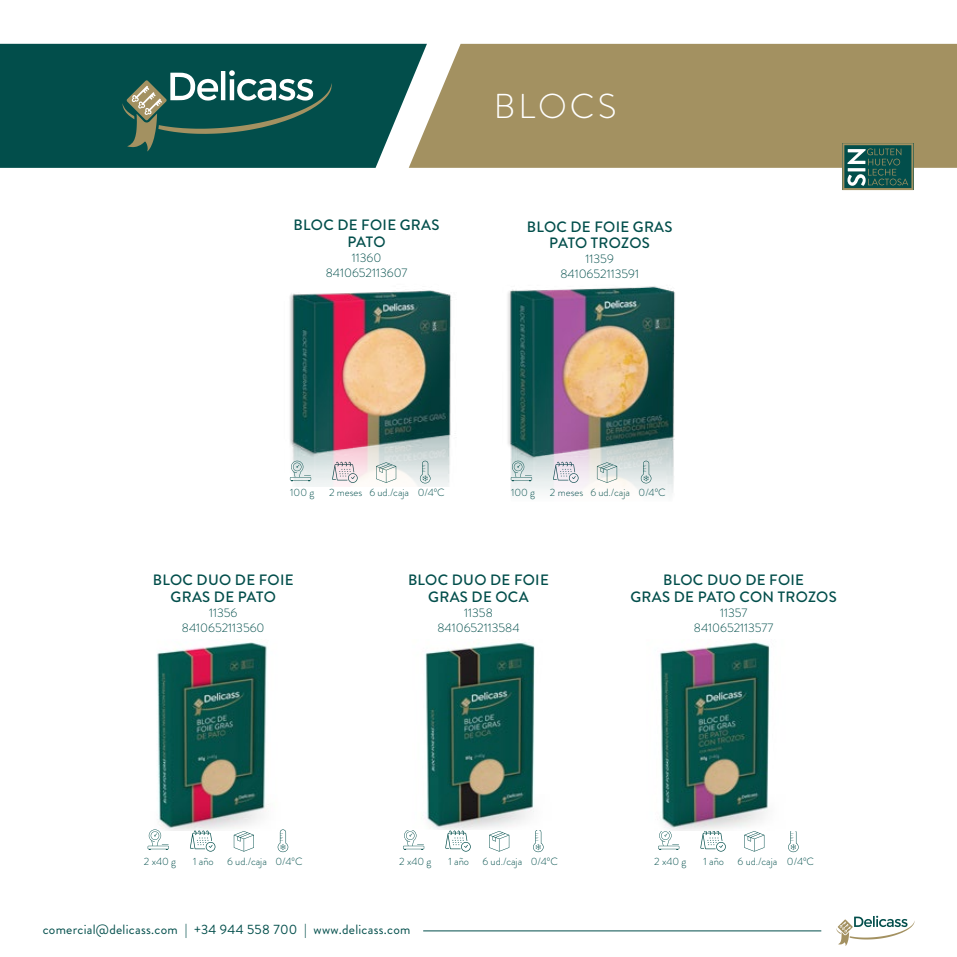
<style>
.page{position:relative;width:957px;height:957px;background:#fff}
.page>*{position:absolute;margin:0;border:0;box-sizing:border-box;transform-origin:0 0}
.t1{font:300 34.5px "Brandon Grotesque";letter-spacing:.09em;color:#fff}
.t2{font:500 15px/16.5px "Brandon Grotesque";letter-spacing:.02em;color:#024e4b;text-align:center}
.t3{font:13.5px "Brandon Grotesque";letter-spacing:.02em;color:#024e4b}
.t4{font:300 12.3px/15px "Brandon Grotesque";color:#024e4b;text-align:center}
.t5{font:300 10.5px "Brandon Grotesque";color:#024e4b}
</style>
<div class="page">
<img style="left:156px;top:642px;width:113px;height:189px">
<svg style="left:148px;top:829px;width:21px;height:21px"></svg>
<svg style="left:190px;top:830px;width:25px;height:21px"></svg>
<svg style="left:234px;top:831px;width:20px;height:20px"></svg>
<svg style="left:278px;top:829px;width:10px;height:23px"></svg>
<svg style="left:403px;top:830px;width:21px;height:20px"></svg>
<svg style="left:445px;top:830px;width:26px;height:21px"></svg>
<svg style="left:489px;top:831px;width:20px;height:20px"></svg>
<svg style="left:533px;top:830px;width:10px;height:22px"></svg>
<svg style="left:658px;top:830px;width:21px;height:20px"></svg>
<svg style="left:700px;top:831px;width:26px;height:20px"></svg>
<svg style="left:744px;top:831px;width:20px;height:20px"></svg>
<svg style="left:788px;top:831px;width:10px;height:21px"></svg>
<img style="left:289px;top:290px;width:161px;height:196px">
<img style="left:450px;top:286px;width:225px;height:209px">
<img style="left:425px;top:642px;width:110px;height:188px">
<img style="left:659px;top:642px;width:111px;height:188px">
<hr style="left:423px;top:930px;width:398px;height:1px;background:#024e4b">
<svg style="left:836px;top:915px;width:78px;height:31px"></svg>
<div style="left:0;top:44px;width:409px;height:124px;background:#024e4b"></div>
<svg style="left:122px;top:70px;width:210px;height:81px"></svg>
<div style="left:409px;top:44px;width:548px;height:124px;background:#a39161"></div>
<svg style="left:842px;top:143px;width:71px;height:47px"></svg>
<p class="t2" style="left:294px;top:217px;width:147px">BLOC DE FOIE GRAS<br>PATO</p>
<p class="t4" style="left:326px;top:250px;width:83px">11360<br>8410652113607</p>
<h1 class="t1" style="left:494px;top:83px;width:124px">BLOCS</h1>
<p class="t2" style="left:527px;top:219px;width:147px">BLOC DE FOIE GRAS<br>PATO TROZOS</p>
<p class="t4" style="left:560px;top:252px;width:80px">11359<br>8410652113591</p>
<p class="t5" style="left:290px;top:485px;width:26px">100 g</p>
<p class="t5" style="left:329px;top:485px;width:117px">2 meses 6 ud./caja 0/4ºC</p>
<p class="t5" style="left:511px;top:485px;width:26px">100 g</p>
<p class="t5" style="left:550px;top:485px;width:117px">2 meses 6 ud./caja 0/4ºC</p>
<p class="t2" style="left:153px;top:572px;width:142px">BLOC DUO DE FOIE<br>GRAS DE PATO</p>
<p class="t4" style="left:182px;top:605px;width:84px">11356<br>8410652113560</p>
<p class="t2" style="left:408px;top:572px;width:142px">BLOC DUO DE FOIE<br>GRAS DE OCA</p>
<p class="t4" style="left:437px;top:605px;width:84px">11358<br>8410652113584</p>
<p class="t2" style="left:630px;top:572px;width:208px">BLOC DUO DE FOIE<br>GRAS DE PATO CON TROZOS</p>
<p class="t4" style="left:694px;top:605px;width:81px">11357<br>8410652113577</p>
<p class="t5" style="left:144px;top:854px;width:34px">2 x40 g</p>
<p class="t5" style="left:193px;top:854px;width:22px">1 año</p>
<p class="t5" style="left:227px;top:854px;width:77px">6 ud./caja 0/4ºC</p>
<p class="t5" style="left:399px;top:854px;width:34px">2 x40 g</p>
<p class="t5" style="left:448px;top:854px;width:22px">1 año</p>
<p class="t5" style="left:482px;top:854px;width:77px">6 ud./caja 0/4ºC</p>
<p class="t5" style="left:654px;top:854px;width:34px">2 x40 g</p>
<p class="t5" style="left:703px;top:854px;width:22px">1 año</p>
<p class="t5" style="left:737px;top:854px;width:78px">6 ud./caja 0/4ºC</p>
<p class="t3" style="left:43px;top:920px;width:369px">comercial@delicass.com | +34 944 558 700 | www.delicass.com</p>
</div>
